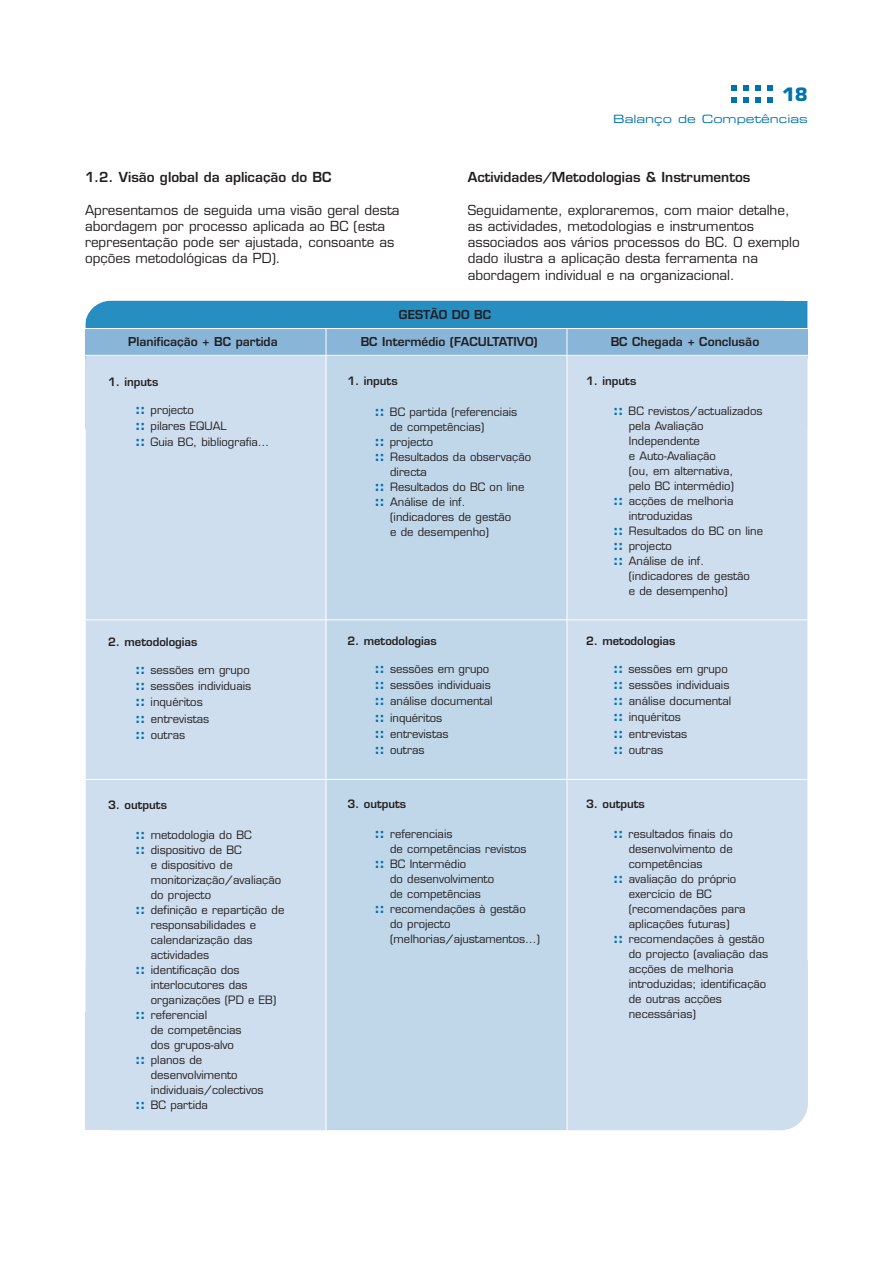
<style>
.page{position:relative;width:893px;height:1263px;background:#fff}
.page>*{position:absolute;margin:0;border:0;box-sizing:border-box;transform-origin:0 0}
.t1{font:700 18px "Eurostile";color:#0073ae}
.t2{font:13.5px/16.2px "Eurostile";color:#231f20}
.t3{font:600 13.5px "Eurostile";color:#231f20}
.t4{font:600 12px "Eurostile";color:#231f20}
.t5{font:11.4px "Eurostile Extended Two";color:#0073ae}
.t6{font:11.25px/16.2px "Eurostile";color:#231f20}
.t7{font:600 11.25px "Eurostile";color:#231f20}
.s1{font-weight:700;font-size:13.5px;color:#0073ae}
</style>
<div class="page">
<svg style="left:767px;top:85px;width:6px;height:6px"></svg>
<svg style="left:755px;top:85px;width:6px;height:6px"></svg>
<svg style="left:767px;top:97px;width:6px;height:6px"></svg>
<svg style="left:755px;top:97px;width:6px;height:6px"></svg>
<svg style="left:743px;top:85px;width:5px;height:6px"></svg>
<svg style="left:743px;top:97px;width:5px;height:6px"></svg>
<svg style="left:731px;top:85px;width:5px;height:6px"></svg>
<svg style="left:731px;top:97px;width:5px;height:6px"></svg>
<div style="left:85px;top:301px;width:723px;height:149px;background:#278ec1;border-radius:26px"></div>
<div style="left:672px;top:301px;width:136px;height:83px;background:#278ec1"></div>
<div style="left:85px;top:335px;width:723px;height:795px;background:#cedeee;border-radius:27px"></div>
<hr style="left:85px;top:300px;width:1px;height:660px;background:#fff">
<div style="left:326px;top:356px;width:241px;height:774px;background:#c0d7ea"></div>
<div style="left:85px;top:329px;width:723px;height:27px;background:#89b5d8"></div>
<hr style="left:74px;top:328px;width:762px;height:1px;background:#fff">
<hr style="left:74px;top:355px;width:762px;height:1px;background:#fff">
<hr style="left:84px;top:620px;width:761px;height:1px;background:#fff">
<hr style="left:326px;top:329px;width:1px;height:836px;background:#fff">
<hr style="left:567px;top:329px;width:1px;height:834px;background:#fff">
<hr style="left:84px;top:779px;width:761px;height:1px;background:#fff">
<div style="left:85px;top:1013px;width:41px;height:117px;background:#cedeee"></div>
<p class="t3" style="left:85px;top:172px;width:248px">1.2. Visão global da aplicação do BC</p>
<p class="t2" style="left:85px;top:203px;width:316px">Apresentamos de seguida uma visão geral desta abordagem por processo aplicada ao BC (esta representação pode ser ajustada, consoante as opções metodológicas da PD).</p>
<h1 class="t1" style="left:782px;top:87px;width:27px">18</h1>
<p class="t5" style="left:613px;top:115px;width:196px">Balanço de Competências</p>
<p class="t3" style="left:468px;top:172px;width:284px">Actividades/Metodologias &amp; Instrumentos</p>
<p class="t2" style="left:468px;top:203px;width:334px">Seguidamente, exploraremos, com maior detalhe, as actividades, metodologias e instrumentos associados aos vários processos do BC. O exemplo dado ilustra a aplicação desta ferramenta na abordagem individual e na organizacional.</p>
<p class="t4" style="left:399px;top:310px;width:94px">GESTÃO DO BC</p>
<p class="t4" style="left:128px;top:337px;width:151px">Planificação + BC partida</p>
<p class="t4" style="left:611px;top:337px;width:150px">BC Chegada + Conclusão</p>
<p class="t4" style="left:361px;top:337px;width:179px">BC Intermédio (FACULTATIVO)</p>
<p class="t7" style="left:348px;top:377px;width:52px">1. inputs</p>
<p class="t6" style="left:375px;top:404px;width:144px"><span class="s1">::</span> BC partida (referenciais</p>
<p class="t6" style="left:390px;top:419px;width:96px">de competências)</p>
<p class="t6" style="left:375px;top:434px;width:60px"><span class="s1">::</span> projecto</p>
<p class="t6" style="left:375px;top:449px;width:158px"><span class="s1">::</span> Resultados da observação</p>
<p class="t6" style="left:390px;top:464px;width:38px">directa</p>
<p class="t6" style="left:375px;top:479px;width:151px"><span class="s1">::</span> Resultados do BC on line</p>
<p class="t6" style="left:375px;top:494px;width:92px"><span class="s1">::</span> Análise de inf.</p>
<p class="t6" style="left:390px;top:509px;width:123px">(indicadores de gestão</p>
<p class="t6" style="left:390px;top:524px;width:101px">e de desempenho)</p>
<p class="t7" style="left:586px;top:377px;width:52px">1. inputs</p>
<p class="t6" style="left:613px;top:404px;width:150px"><span class="s1">::</span> BC revistos/actualizados</p>
<p class="t6" style="left:629px;top:419px;width:76px">pela Avaliação</p>
<p class="t6" style="left:629px;top:434px;width:73px">Independente</p>
<p class="t6" style="left:629px;top:449px;width:89px">e Auto-Avaliação</p>
<p class="t6" style="left:629px;top:464px;width:106px">(ou, em alternativa,</p>
<p class="t6" style="left:629px;top:479px;width:107px">pelo BC intermédio)</p>
<p class="t6" style="left:613px;top:494px;width:121px"><span class="s1">::</span> acções de melhoria</p>
<p class="t6" style="left:629px;top:509px;width:65px">introduzidas</p>
<p class="t6" style="left:613px;top:524px;width:151px"><span class="s1">::</span> Resultados do BC on line</p>
<p class="t6" style="left:613px;top:539px;width:60px"><span class="s1">::</span> projecto</p>
<p class="t6" style="left:613px;top:554px;width:92px"><span class="s1">::</span> Análise de inf.</p>
<p class="t6" style="left:629px;top:569px;width:123px">(indicadores de gestão</p>
<p class="t6" style="left:629px;top:584px;width:101px">e de desempenho)</p>
<p class="t7" style="left:108px;top:378px;width:52px">1. inputs</p>
<p class="t6" style="left:136px;top:403px;width:135px"><span class="s1">::</span> projecto<br><span class="s1">::</span> pilares EQUAL<br><span class="s1">::</span> Guia BC, bibliografia…</p>
<p class="t7" style="left:108px;top:638px;width:91px">2. metodologias</p>
<p class="t6" style="left:136px;top:663px;width:117px"><span class="s1">::</span> sessões em grupo <span class="s1">::</span> sessões individuais <span class="s1">::</span> inquéritos<br><span class="s1">::</span> entrevistas<br><span class="s1">::</span> outras</p>
<p class="t7" style="left:108px;top:800px;width:60px">3. outputs</p>
<p class="t6" style="left:136px;top:828px;width:118px"><span class="s1">::</span> metodologia do BC</p>
<p class="t6" style="left:136px;top:843px;width:108px"><span class="s1">::</span> dispositivo de BC</p>
<p class="t6" style="left:151px;top:858px;width:83px">e dispositivo de</p>
<p class="t6" style="left:151px;top:873px;width:132px">monitorização/avaliação</p>
<p class="t6" style="left:151px;top:888px;width:62px">do projecto</p>
<p class="t6" style="left:136px;top:903px;width:150px"><span class="s1">::</span> definição e repartição de</p>
<p class="t6" style="left:151px;top:918px;width:107px">responsabilidades e</p>
<p class="t6" style="left:151px;top:933px;width:103px">calendarização das</p>
<p class="t6" style="left:151px;top:948px;width:60px">actividades</p>
<p class="t6" style="left:136px;top:963px;width:106px"><span class="s1">::</span> identificação dos</p>
<p class="t6" style="left:151px;top:978px;width:98px">interlocutores das</p>
<p class="t6" style="left:151px;top:993px;width:127px">organizações (PD e EB)</p>
<p class="t6" style="left:136px;top:1008px;width:73px"><span class="s1">::</span> referencial</p>
<p class="t6" style="left:151px;top:1023px;width:92px">de competências</p>
<p class="t6" style="left:151px;top:1038px;width:85px">dos grupos-alvo</p>
<p class="t6" style="left:136px;top:1053px;width:68px"><span class="s1">::</span> planos de</p>
<p class="t6" style="left:151px;top:1068px;width:88px">desenvolvimento</p>
<p class="t6" style="left:151px;top:1083px;width:114px">individuais/colectivos</p>
<p class="t6" style="left:136px;top:1098px;width:74px"><span class="s1">::</span> BC partida</p>
<p class="t7" style="left:348px;top:637px;width:91px">2. metodologias</p>
<p class="t6" style="left:375px;top:662px;width:119px"><span class="s1">::</span> sessões em grupo <span class="s1">::</span> sessões individuais <span class="s1">::</span> análise documental <span class="s1">::</span> inquéritos<br><span class="s1">::</span> entrevistas<br><span class="s1">::</span> outras</p>
<p class="t7" style="left:348px;top:799px;width:60px">3. outputs</p>
<p class="t6" style="left:375px;top:827px;width:79px"><span class="s1">::</span> referenciais</p>
<p class="t6" style="left:390px;top:842px;width:138px">de competências revistos</p>
<p class="t6" style="left:375px;top:857px;width:93px"><span class="s1">::</span> BC Intermédio</p>
<p class="t6" style="left:390px;top:872px;width:106px">do desenvolvimento</p>
<p class="t6" style="left:390px;top:887px;width:92px">de competências</p>
<p class="t6" style="left:375px;top:902px;width:152px"><span class="s1">::</span> recomendações à gestão</p>
<p class="t6" style="left:390px;top:917px;width:62px">do projecto</p>
<p class="t6" style="left:390px;top:932px;width:151px">(melhorias/ajustamentos…)</p>
<p class="t7" style="left:586px;top:637px;width:91px">2. metodologias</p>
<p class="t6" style="left:613px;top:662px;width:119px"><span class="s1">::</span> sessões em grupo <span class="s1">::</span> sessões individuais <span class="s1">::</span> análise documental <span class="s1">::</span> inquéritos<br><span class="s1">::</span> entrevistas<br><span class="s1">::</span> outras</p>
<p class="t7" style="left:586px;top:799px;width:60px">3. outputs</p>
<p class="t6" style="left:613px;top:827px;width:121px"><span class="s1">::</span> resultados finais do</p>
<p class="t6" style="left:629px;top:842px;width:105px">desenvolvimento de</p>
<p class="t6" style="left:629px;top:857px;width:75px">competências</p>
<p class="t6" style="left:613px;top:872px;width:124px"><span class="s1">::</span> avaliação do próprio</p>
<p class="t6" style="left:629px;top:887px;width:84px">exercício de BC</p>
<p class="t6" style="left:629px;top:902px;width:118px">(recomendações para</p>
<p class="t6" style="left:629px;top:917px;width:102px">aplicações futuras)</p>
<p class="t6" style="left:613px;top:932px;width:152px"><span class="s1">::</span> recomendações à gestão</p>
<p class="t6" style="left:629px;top:947px;width:141px">do projecto (avaliação das</p>
<p class="t6" style="left:629px;top:962px;width:106px">acções de melhoria</p>
<p class="t6" style="left:629px;top:977px;width:139px">introduzidas; identificação</p>
<p class="t6" style="left:629px;top:992px;width:95px">de outras acções</p>
<p class="t6" style="left:629px;top:1007px;width:69px">necessárias)</p>
</div>
